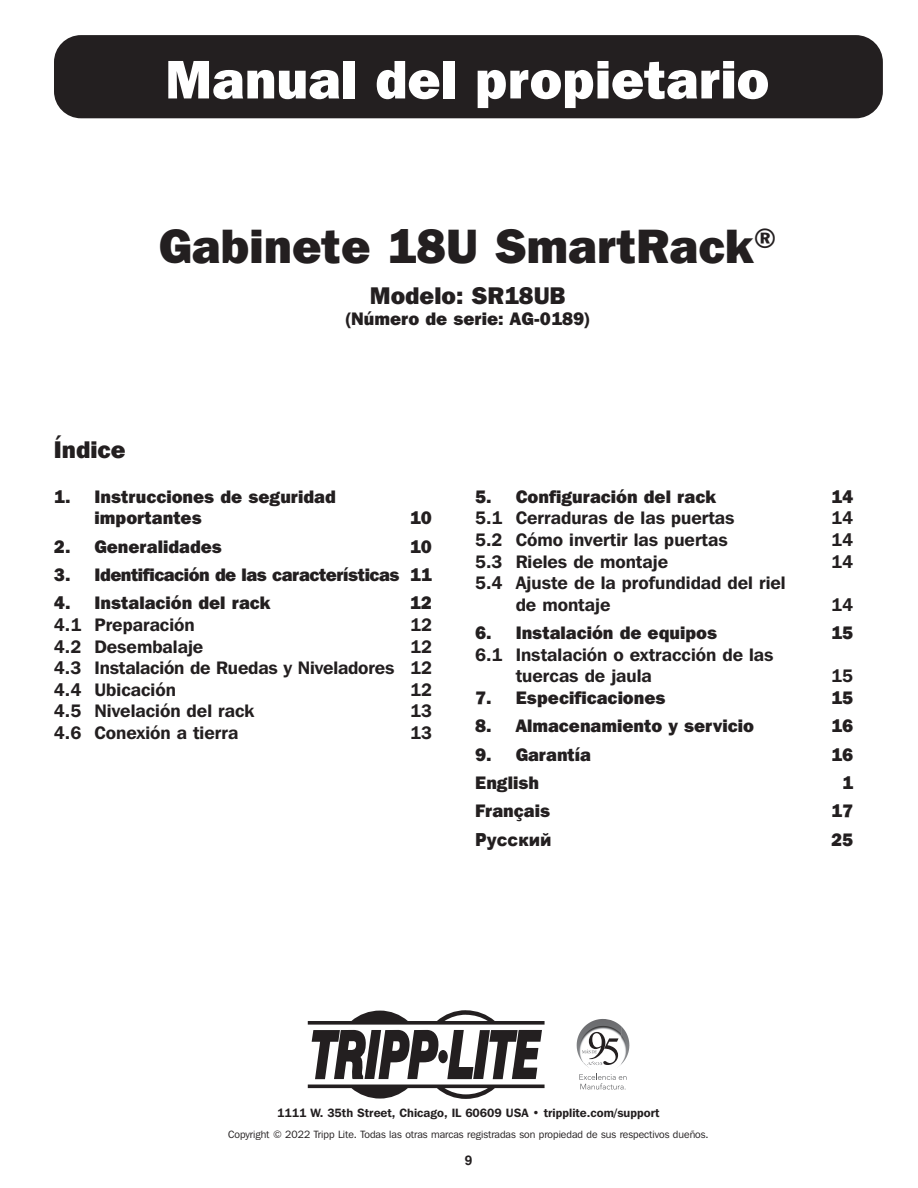
<style>
.page{position:relative;width:918px;height:1188px;background:#fff}
.page>*{position:absolute;margin:0;border:0;box-sizing:border-box;transform-origin:0 0}
.t1{font:800 54px "Franklin Gothic IT Cby BT";color:#fff}
.t2{font:800 48px "Franklin Gothic IT Cby BT";color:#231f20}
.Continued{font:800 24px "Franklin Gothic IT Cby BT";color:#231f20}
.Continued-2{font:600 18px/21.6px "Franklin Gothic IT Cby BT";color:#231f20}
.Continued-3{font:800 18px/21.6px "Franklin Gothic IT Cby BT";color:#231f20}
.Continued-4{font:800 18px "Franklin Gothic IT Cby BT";letter-spacing:-.025em;color:#231f20}
.Continued-5{font:900 18px "Arial";color:#231f20;scale:.9 1}
.t3{font:700 13.5px "Helvetica";color:#231f20}
.t4{font:600 12px "Franklin Gothic IT Cby BT";color:#231f20}
.t5{font:10.5px "Franklin Gothic IT Cby BT";color:#231f20}
</style>
<div class="page">
<div style="left:54px;top:35px;width:829px;height:83px;background:#231f20;border-radius:27px"></div>
<svg style="left:308px;top:1010px;width:237px;height:69px"></svg>
<svg style="left:308px;top:1085px;width:237px;height:14px"></svg>
<img style="left:580px;top:1019px;width:22px;height:14px">
<img style="left:621px;top:1030px;width:8px;height:34px">
<svg style="left:579px;top:1074px;width:48px;height:16px"></svg>
<svg style="left:582px;top:1032px;width:37px;height:33px"></svg>
<p class="t1" style="left:165px;top:45px;width:606px">Manual del propietario</p>
<p class="t2" style="left:159px;top:216px;width:619px">Gabinete 18U SmartRack<sup>®</sup></p>
<p class="Continued" style="left:370px;top:280px;width:197px">Modelo: SR18UB</p>
<p class="Continued-3" style="left:345px;top:308px;width:247px">(Número de serie: AG-0189)</p>
<p class="Continued" style="left:54px;top:435px;width:73px">Índice</p>
<p class="Continued-3" style="left:94px;top:485px;width:243px;text-indent:-40px">1. Instrucciones de seguridad importantes</p>
<p class="Continued-3" style="left:410px;top:507px;width:24px">10</p>
<p class="Continued-3" style="left:54px;top:535px;width:169px">2. Generalidades</p>
<p class="Continued-3" style="left:410px;top:535px;width:24px">10</p>
<p class="Continued-4" style="left:54px;top:563px;width:380px">3. Identificación de las características 11</p>
<p class="Continued-3" style="left:54px;top:592px;width:218px">4. Instalación del rack</p>
<p class="Continued-3" style="left:410px;top:592px;width:24px">12</p>
<p class="Continued-2" style="left:54px;top:614px;width:142px">4.1 Preparación</p>
<p class="Continued-2" style="left:410px;top:614px;width:23px">12</p>
<p class="Continued-2" style="left:54px;top:635px;width:151px">4.2 Desembalaje</p>
<p class="Continued-2" style="left:410px;top:635px;width:23px">12</p>
<p class="Continued-2" style="left:54px;top:657px;width:379px">4.3 Instalación de Ruedas y Niveladores 12</p>
<p class="Continued-2" style="left:54px;top:678px;width:123px">4.4 Ubicación</p>
<p class="Continued-2" style="left:410px;top:678px;width:23px">12</p>
<p class="Continued-2" style="left:54px;top:700px;width:202px">4.5 Nivelación del rack</p>
<p class="Continued-2" style="left:410px;top:700px;width:23px">13</p>
<p class="Continued-2" style="left:54px;top:722px;width:186px">4.6 Conexión a tierra</p>
<p class="Continued-2" style="left:410px;top:722px;width:23px">13</p>
<p class="Continued-3" style="left:475px;top:485px;width:242px">5. Configuración del rack</p>
<p class="Continued-3" style="left:831px;top:485px;width:24px">14</p>
<p class="Continued-2" style="left:475px;top:507px;width:261px">5.1 Cerraduras de las puertas</p>
<p class="Continued-2" style="left:831px;top:507px;width:23px">14</p>
<p class="Continued-2" style="left:475px;top:528px;width:254px">5.2 Cómo invertir las puertas</p>
<p class="Continued-2" style="left:831px;top:528px;width:23px">14</p>
<p class="Continued-2" style="left:475px;top:550px;width:194px">5.3 Rieles de montaje</p>
<p class="Continued-2" style="left:831px;top:550px;width:23px">14</p>
<p class="Continued-2" style="left:516px;top:572px;width:271px;text-indent:-40px">5.4 Ajuste de la profundidad del riel de montaje</p>
<p class="Continued-2" style="left:831px;top:593px;width:23px">14</p>
<p class="Continued-3" style="left:475px;top:622px;width:244px">6. Instalación de equipos</p>
<p class="Continued-3" style="left:831px;top:622px;width:24px">15</p>
<p class="Continued-2" style="left:516px;top:643px;width:259px;text-indent:-40px">6.1 Instalación o extracción de las tuercas de jaula</p>
<p class="Continued-2" style="left:831px;top:665px;width:23px">15</p>
<p class="Continued-3" style="left:475px;top:686px;width:192px">7. Especificaciones</p>
<p class="Continued-3" style="left:831px;top:686px;width:24px">15</p>
<p class="Continued-3" style="left:475px;top:715px;width:280px">8. Almacenamiento y servicio</p>
<p class="Continued-3" style="left:831px;top:715px;width:24px">16</p>
<p class="Continued-3" style="left:475px;top:743px;width:117px">9. Garantía</p>
<p class="Continued-3" style="left:831px;top:743px;width:24px">16</p>
<p class="Continued-3" style="left:475px;top:771px;width:65px">English</p>
<p class="Continued-3" style="left:842px;top:771px;width:13px">1</p>
<p class="Continued-3" style="left:475px;top:800px;width:76px">Français</p>
<p class="Continued-3" style="left:831px;top:800px;width:24px">17</p>
<p class="Continued-5" style="left:475px;top:826px;width:86px">Русский</p>
<p class="Continued-3" style="left:831px;top:828px;width:24px">25</p>
<p class="t4" style="left:277px;top:1105px;width:384px">1111 W. 35th Street, Chicago, IL 60609 USA • tripplite.com/support</p>
<p class="t5" style="left:228px;top:1128px;width:482px">Copyright © 2022 Tripp Lite. Todas las otras marcas registradas son propiedad de sus respectivos dueños.</p>
<p class="t3" style="left:465px;top:1152px;width:9px">9</p>
</div>
